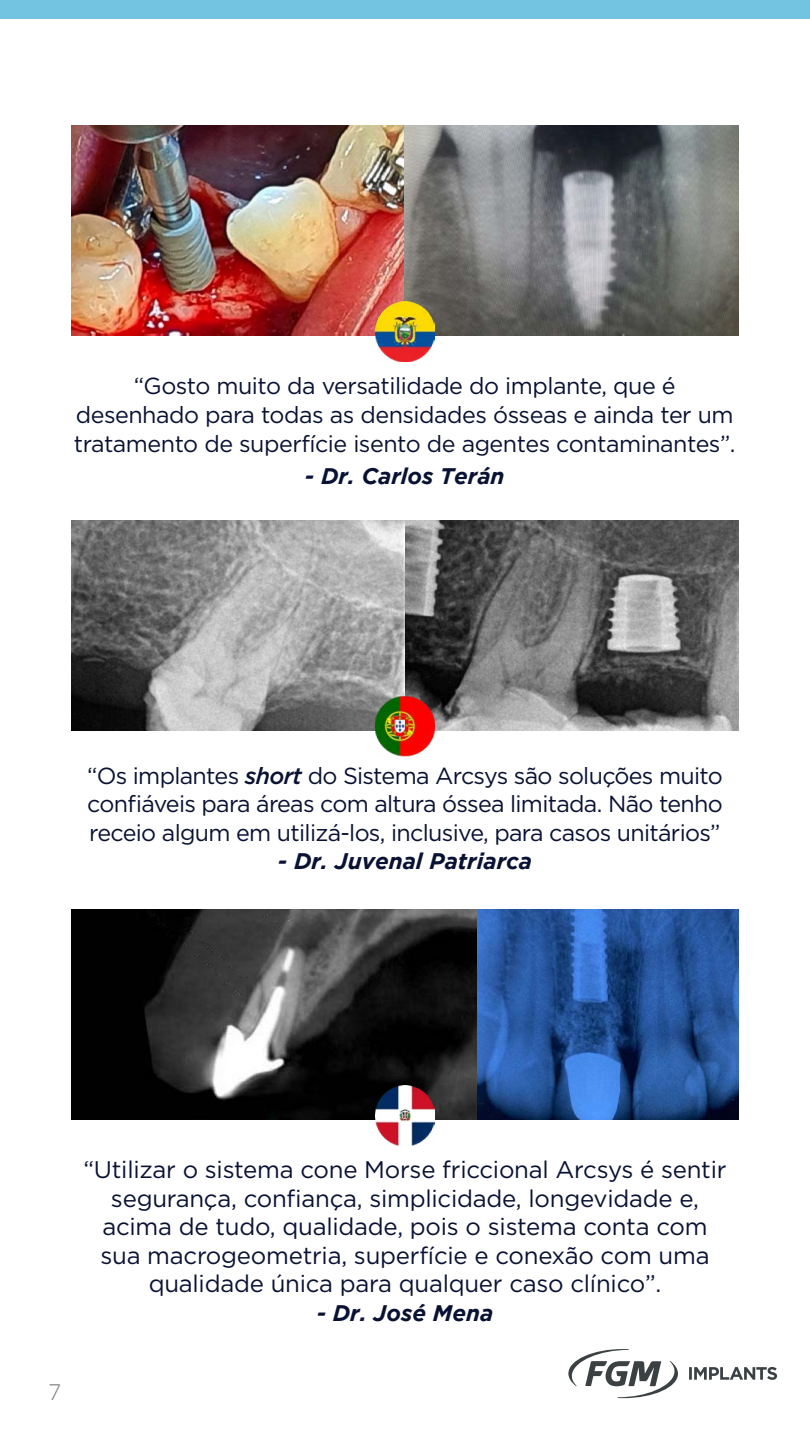
<style>
.page{position:relative;width:810px;height:1440px;background:#fff}
.page>*{position:absolute;margin:0;border:0;box-sizing:border-box;transform-origin:0 0}
.t1{font:24px/28.5px "Gotham";letter-spacing:-.01em;color:#0a1233;text-align:center}
.t2{font:23.25px/29.2px "Gotham";letter-spacing:-.02em;color:#0a1233;text-align:center}
.t3{font:italic 700 22.5px "Gotham";color:#0a1233}
.t4{font:300 22.5px "Gotham";color:#808080}
.s1{font-weight:500;font-style:italic}
</style>
<div class="page">
<img style="left:71px;top:909px;width:407px;height:210px">
<svg style="left:478px;top:909px;width:260px;height:210px;background:#27569c"></svg>
<img style="left:72px;top:520px;width:333px;height:210px">
<svg style="left:405px;top:520px;width:333px;height:210px;background:#696969"></svg>
<img style="left:71px;top:125px;width:334px;height:210px">
<svg style="left:405px;top:125px;width:333px;height:210px;background:#737575"></svg>
<img style="left:375px;top:302px;width:60px;height:60px">
<img style="left:375px;top:696px;width:59px;height:60px">
<img style="left:375px;top:1086px;width:60px;height:59px">
<div style="left:0;top:0;width:810px;height:19px;background:#72c4e1"></div>
<svg style="left:568px;top:1349px;width:209px;height:49px"></svg>
<p class="t2" style="left:74px;top:370px;width:663px">“Gosto muito da versatilidade do implante, que é desenhado para todas as densidades ósseas e ainda ter um tratamento de superfície isento de agentes contaminantes”.</p>
<p class="t3" style="left:305px;top:463px;width:201px">- Dr. Carlos Terán</p>
<p class="t2" style="left:87px;top:761px;width:637px;line-height:28.5px;text-align:justify">“Os implantes <span class="s1">short</span> do Sistema Arcsys são soluções muito confiáveis para áreas com altura óssea limitada. Não tenho receio algum em utilizá-los, inclusive, para casos unitários”</p>
<p class="t3" style="left:278px;top:848px;width:256px">- Dr. Juvenal Patriarca</p>
<p class="t1" style="left:83px;top:1155px;width:645px">“Utilizar o sistema cone Morse friccional Arcsys é sentir segurança, confiança, simplicidade, longevidade e, acima de tudo, qualidade, pois o sistema conta com sua macrogeometria, superfície e conexão com uma qualidade única para qualquer caso clínico”.</p>
<p class="t3" style="left:317px;top:1300px;width:178px">- Dr. José Mena</p>
<p class="t4" style="left:48px;top:1380px;width:15px">7</p>
</div>
